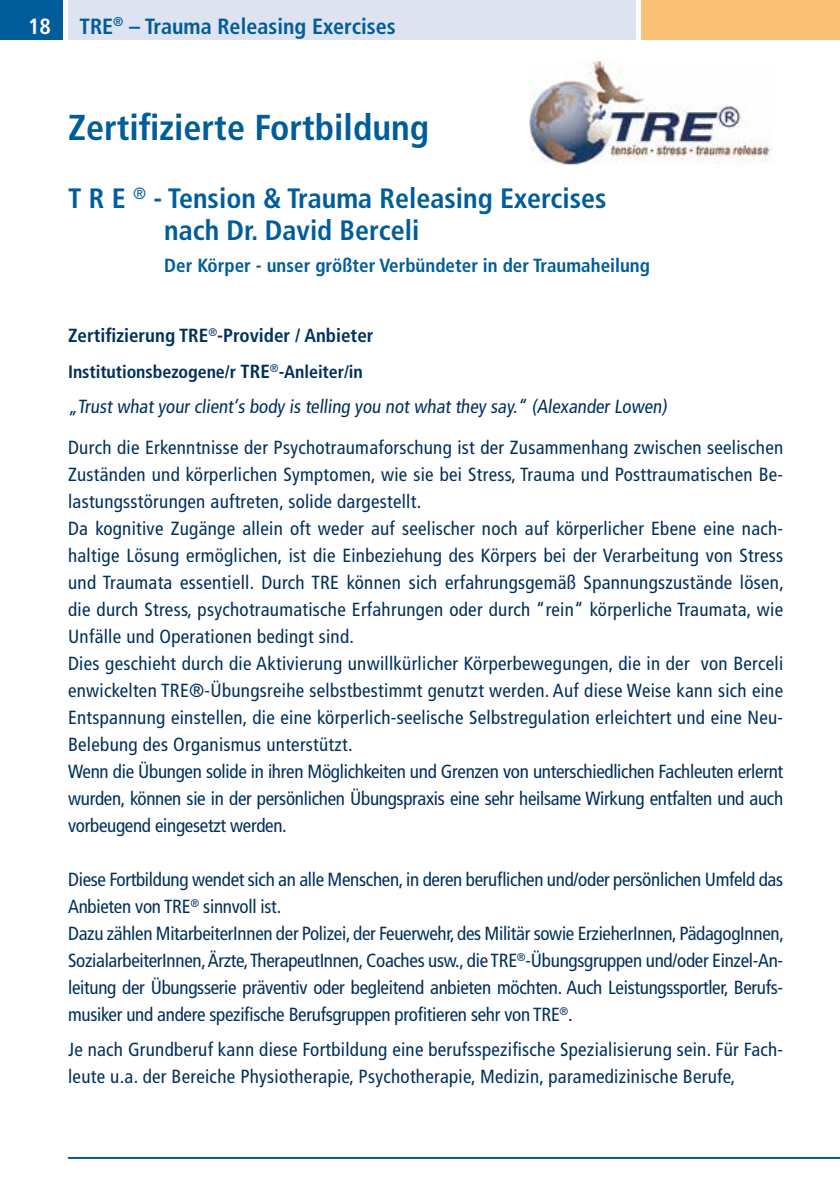
<style>
.page{position:relative;width:840px;height:1191px;background:#fff}
.page>*{position:absolute;margin:0;border:0;box-sizing:border-box;transform-origin:0 0}
.t1{font:700 condensed 36px "Frutiger LT Std";color:#005d9a}
.t2{font:700 condensed 28px/32px "Frutiger LT Std";color:#005d9a}
.t3{font:700 condensed 22px "Frutiger LT Std";color:#005d9a}
.t4{font:700 condensed 22px "Frutiger LT Std";color:#fff}
.t5{font:condensed 19px/27px "Frutiger LT Std";letter-spacing:.015em;color:#00305b}
.t6{font:condensed 19px/27px "Frutiger LT Std";letter-spacing:-.015em;color:#00305b}
.t7{font:700 condensed 19px "Frutiger LT Std";color:#005d9a}
.t8{font:700 condensed 19px "Frutiger LT Std";color:#00305b}
.t9{font:700 condensed 18px "Frutiger LT Std";letter-spacing:-.005em;color:#00305b}
.s1{font-size:19px}
</style>
<div class="page">
<div style="left:641px;top:0;width:198px;height:40px;background:#fac075"></div>
<div style="left:68px;top:0;width:567px;height:40px;background:#dee3f1"></div>
<div style="left:0;top:0;width:62px;height:40px;background:#005d9a"></div>
<hr style="left:68px;top:1157px;width:771px;height:2px;background:#005d9a">
<img style="left:529px;top:62px;width:242px;height:103px">
<p class="t4" style="left:28px;top:13px;width:24px">18</p>
<p class="t3" style="left:79px;top:13px;width:318px">TRE<sup>®</sup> – Trauma Releasing Exercises</p>
<h1 class="t1" style="left:68px;top:107px;width:362px">Zertifizierte Fortbildung</h1>
<h2 class="t2" style="left:164px;top:182px;width:443px;text-indent:-96px">T R E <sup>®</sup> - Tension &amp; Trauma Releasing Exercises nach Dr. David Berceli</h2>
<p class="t7" style="left:164px;top:254px;width:487px">Der Körper - unser größter Verbündeter in der Traumaheilung</p>
<p class="t8" style="left:68px;top:324px;width:307px">Zertifizierung TRE<sup>®</sup>-Provider / Anbieter</p>
<p class="t9" style="left:68px;top:361px;width:296px">Institutionsbezogene/r <span class="s1">TRE</span><sup>®</sup>-Anleiter/in</p>
<p class="t5" style="left:68px;top:387px;width:716px;line-height:40.4px">„Trust what your client‘s body is telling you not what they say.“ (Alexander Lowen)<br>Durch die Erkenntnisse der Psychotraumaforschung ist der Zusammenhang zwischen seelischen</p>
<p class="t5" style="left:68px;top:461px;width:717px">Zuständen und körperlichen Symptomen, wie sie bei Stress, Trauma und Posttraumatischen Be&shy;lastungsstörungen auftreten, solide dargestellt.<br>Da kognitive Zugänge allein oft weder auf seelischer noch auf körperlicher Ebene eine nach&shy;haltige Lösung ermöglichen, ist die Einbeziehung des Körpers bei der Verarbeitung von Stress und Traumata essentiell. Durch TRE können sich erfahrungsgemäß Spannungszustände lösen, die durch Stress, psychotraumatische Erfahrungen oder durch “rein“ körperliche Traumata, wie Unfälle und Operationen bedingt sind.<br>Dies geschieht durch die Aktivierung unwillkürlicher Körperbewegungen, die in der von Berceli enwickelten TRE®-Übungsreihe selbstbestimmt genutzt werden. Auf diese Weise kann sich eine Entspannung einstellen, die eine körperlich-seelische Selbstregulation erleichtert und eine Neu-Belebung des Organismus unterstützt.<br>Wenn die Übungen solide in ihren Möglichkeiten und Grenzen von unterschiedlichen Fachleuten erlernt wurden, können sie in der persönlichen Übungspraxis eine sehr heilsame Wirkung entfalten und auch vorbeugend eingesetzt werden.</p>
<p class="t6" style="left:68px;top:866px;width:717px">Diese Fortbildung wendet sich an alle Menschen, in deren beruflichen und/oder persönlichen Umfeld das Anbieten von TRE<sup>®</sup> sinnvoll ist.<br>Dazu zählen MitarbeiterInnen der Polizei, der Feuerwehr, des Militär sowie ErzieherInnen, PädagogInnen, SozialarbeiterInnen, Ärzte, TherapeutInnen, Coaches usw., die TRE<sup>®</sup>-Übungsgruppen und/oder Einzel-An&shy;leitung der Übungsserie präventiv oder begleitend anbieten möchten. Auch Leistungssportler, Berufs&shy;musiker und andere spezifische Berufsgruppen profitieren sehr von TRE<sup>®</sup>.</p>
<p class="t5" style="left:68px;top:1036px;width:716px">Je nach Grundberuf kann diese Fortbildung eine berufsspezifische Spezialisierung sein. Für Fach&shy;leute u.a. der Bereiche Physiotherapie, Psychotherapie, Medizin, paramedizinische Berufe,</p>
</div>
